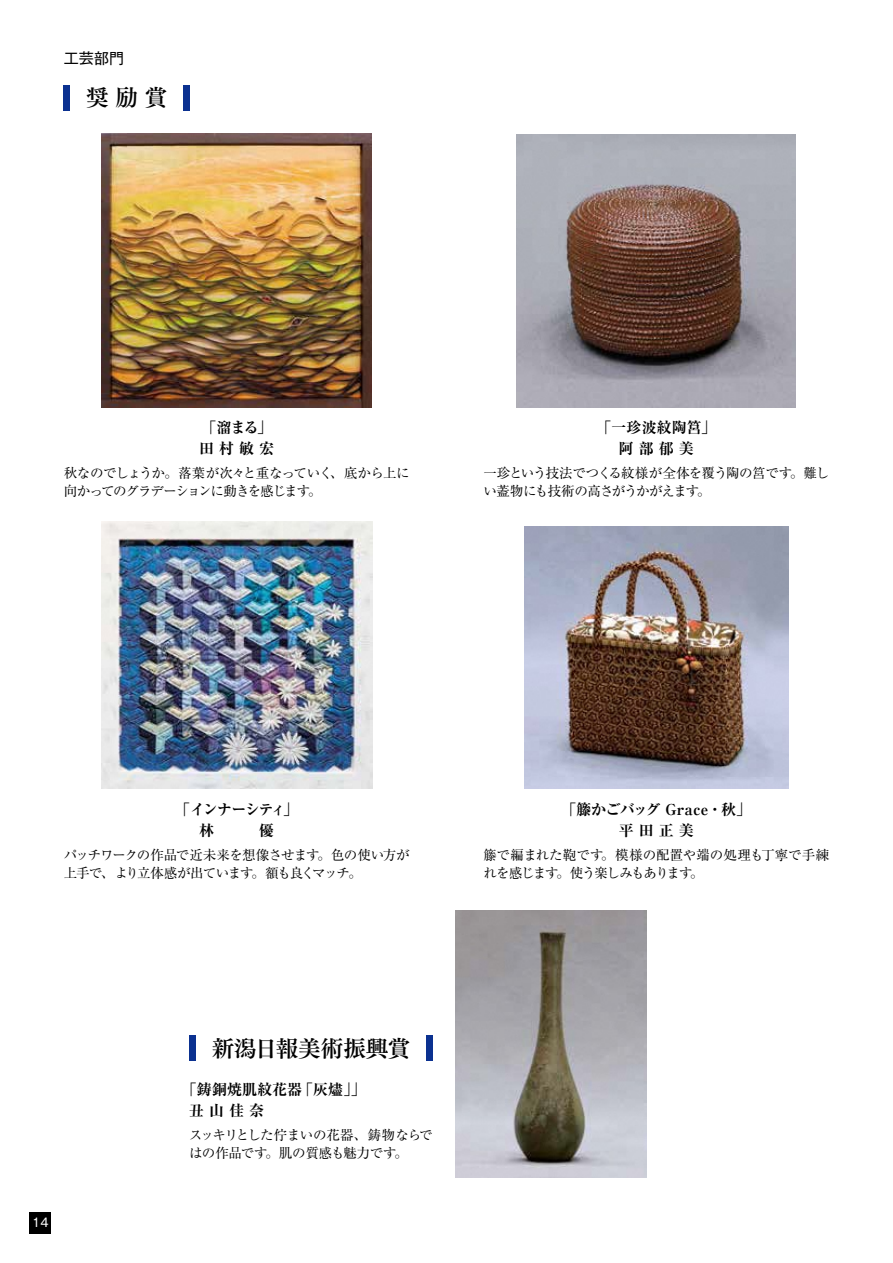
<style>
.page{position:relative;width:893px;height:1263px;background:#fff}
.page>*{position:absolute;margin:0;border:0;box-sizing:border-box;transform-origin:0 0}
.t1{font:22.5px "Tsuku Min Pro B";color:#000}
.t2{font:700 expanded 15px/21px "Ryumin Pro";letter-spacing:-.01em;color:#000}
.t3{font:700 expanded 15px "Ryumin Pro";letter-spacing:-.08em;color:#000}
.t4{font:15px "Gothic MB101 Pro";color:#000}
.t5{font:13.5px/18px "Ryumin Pro";letter-spacing:-.055em;color:#000}
.t6{font:13.5px/18px "Ryumin Pro";letter-spacing:-.075em;color:#000}
.t7{font:13.5px/18px "Ryumin Pro";letter-spacing:-.02em;color:#000}
.t8{font:13.5px/18px "Ryumin Pro";letter-spacing:-.025em;color:#000}
.t9{font:12px "Gothic MB101 Pro";color:#fff}
</style>
<div class="page">
<div style="left:30px;top:1212px;width:21px;height:21px;background:#000"></div>
<img style="left:524px;top:526px;width:264px;height:263px">
<div style="left:64px;top:85px;width:6px;height:26px;background:#0b3190"></div>
<div style="left:183px;top:85px;width:7px;height:26px;background:#0b3190"></div>
<img style="left:455px;top:910px;width:191px;height:268px">
<div style="left:189px;top:1035px;width:7px;height:26px;background:#0b3190"></div>
<div style="left:426px;top:1035px;width:7px;height:26px;background:#0b3190"></div>
<img style="left:102px;top:134px;width:270px;height:273px">
<img style="left:517px;top:135px;width:279px;height:272px">
<img style="left:101px;top:521px;width:271px;height:268px">
<p class="t4" style="left:64px;top:46px;width:62px">工芸部門</p>
<h1 class="t1" style="left:64px;top:80px;width:127px">　奨励賞　</h1>
<p class="t2" style="left:199px;top:416px;width:76px">「溜まる」田 村 敏 宏</p>
<p class="t6" style="left:64px;top:463px;width:347px">秋なのでしょうか。落葉が次々と重なっていく、底から上に向かってのグラデーションに動きを感じます。</p>
<p class="t2" style="left:596px;top:416px;width:121px;text-align:center">「一珍波紋陶筥」阿 部 郁 美</p>
<p class="t5" style="left:483px;top:463px;width:347px">一珍という技法でつくる紋様が全体を覆う陶の筥です。難しい蓋物にも技術の高さがうかがえます。</p>
<p class="t3" style="left:175px;top:797px;width:124px">「インナーシティ」</p>
<p class="t5" style="left:64px;top:845px;width:347px">パッチワークの作品で近未来を想像させます。色の使い方が上手で、より立体感が出ています。額も良くマッチ。</p>
<p class="t2" style="left:561px;top:797px;width:191px;text-align:center">「籐かごバッグ Grace・秋」平 田 正 美</p>
<p class="t7" style="left:483px;top:845px;width:347px">籐で編まれた鞄です。模様の配置や端の処理も丁寧で手練れを感じます。使う楽しみもあります。</p>
<p class="t9" style="left:32px;top:1212px;width:18px">14</p>
<h1 class="t1" style="left:189px;top:1031px;width:245px">　新潟日報美術振興賞　</h1>
<p class="t2" style="left:189px;top:1078px;width:178px;text-indent:-8px">「鋳銅焼肌紋花器「灰燼」」丑 山 佳 奈</p>
<p class="t8" style="left:189px;top:1125px;width:245px">スッキリとした佇まいの花器、鋳物ならではの作品です。肌の質感も魅力です。</p>
</div>
